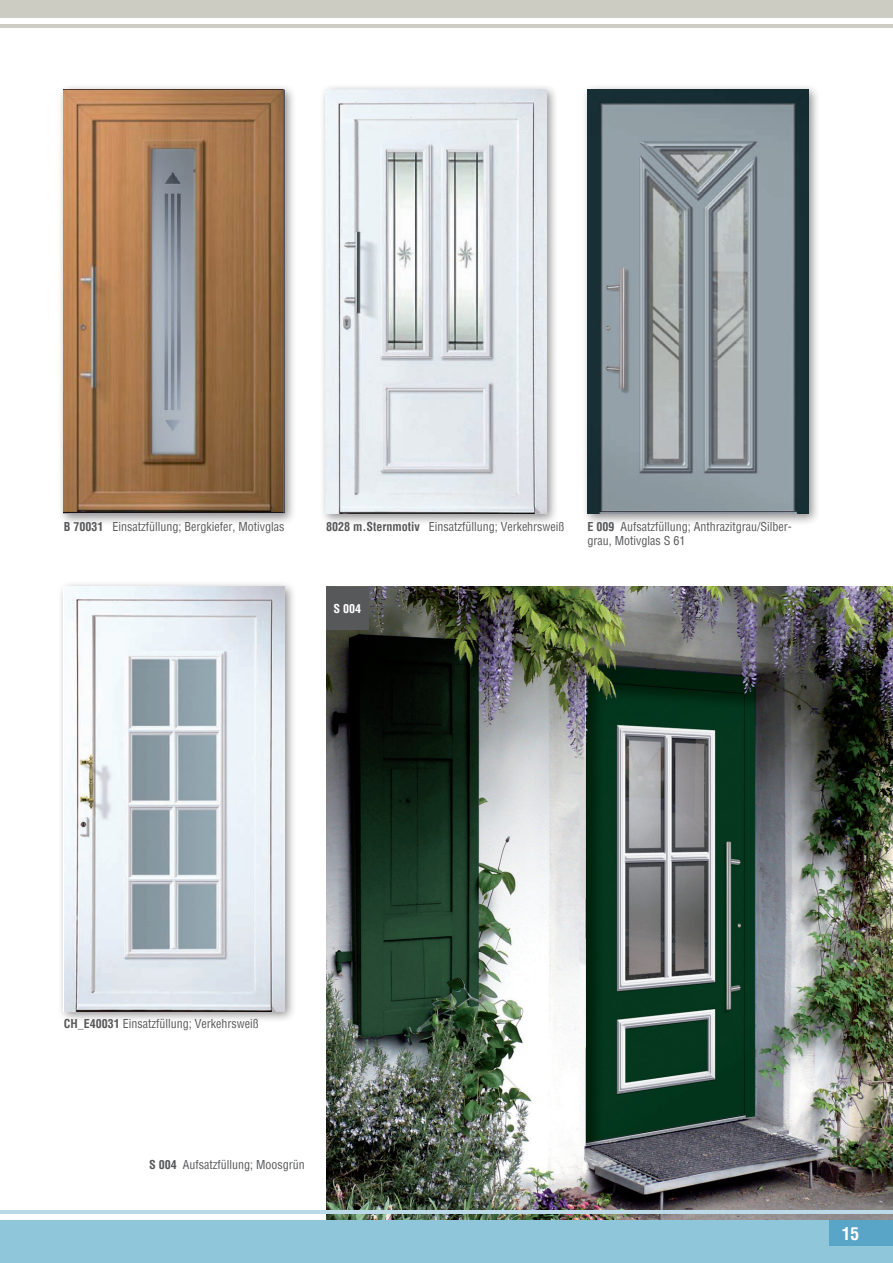
<style>
.page{position:relative;width:893px;height:1263px;background:#fff}
.page>*{position:absolute;margin:0;border:0;box-sizing:border-box;transform-origin:0 0}
.t1{font:700 condensed 17.25px "Helvetica";color:#fff}
.t2{font:condensed 12px/14.4px "Helvetica";color:#57585a}
.t3{font:700 condensed 12px "Helvetica";color:#fff}
.s1{font-weight:700}
</style>
<div class="page">
<div style="left:57px;top:580px;width:239px;height:443px;background:#231f20;opacity:.5"></div>
<img style="left:64px;top:587px;width:221px;height:424px">
<img style="left:326px;top:587px;width:567px;height:633px">
<div style="left:57px;top:83px;width:239px;height:443px;background:#231f20;opacity:.5"></div>
<img style="left:64px;top:89px;width:221px;height:425px">
<div style="left:326px;top:587px;width:43px;height:42px;background:#57585a"></div>
<div style="left:319px;top:83px;width:239px;height:443px;background:#231f20;opacity:.5"></div>
<img style="left:325px;top:89px;width:221px;height:425px">
<div style="left:581px;top:83px;width:239px;height:443px;background:#231f20;opacity:.5"></div>
<img style="left:588px;top:89px;width:221px;height:425px">
<div style="left:0;top:0;width:893px;height:18px;background:#cdccc2"></div>
<hr style="left:0;top:24px;width:893px;height:4px;background:#cdccc2">
<div style="left:0;top:1220px;width:893px;height:43px;background:#8fc6da"></div>
<hr style="left:0;top:1210px;width:893px;height:3px;background:#bbd9e6">
<div style="left:829px;top:1220px;width:64px;height:26px;background:#59a5c8"></div>
<p class="t2" style="left:64px;top:520px;width:222px"><span class="s1">B 70031</span> Einsatzfüllung; Bergkiefer, Motivglas</p>
<p class="t2" style="left:326px;top:519px;width:240px"><span class="s1">8028 m.Sternmotiv</span> Einsatzfüllung; Verkehrsweiß</p>
<p class="t2" style="left:588px;top:519px;width:206px"><span class="s1">E 009</span> Aufsatzfüllung; Anthrazitgrau/Silber&shy;grau, Motivglas S 61</p>
<p class="t3" style="left:333px;top:600px;width:29px">S 004</p>
<p class="t2" style="left:64px;top:1016px;width:196px"><span class="s1">CH_E40031</span> Einsatzfüllung; Verkehrsweiß</p>
<p class="t2" style="left:149px;top:1158px;width:157px"><span class="s1">S 004</span> Aufsatzfüllung; Moosgrün</p>
<h1 class="t1" style="left:842px;top:1222px;width:19px">15</h1>
</div>
